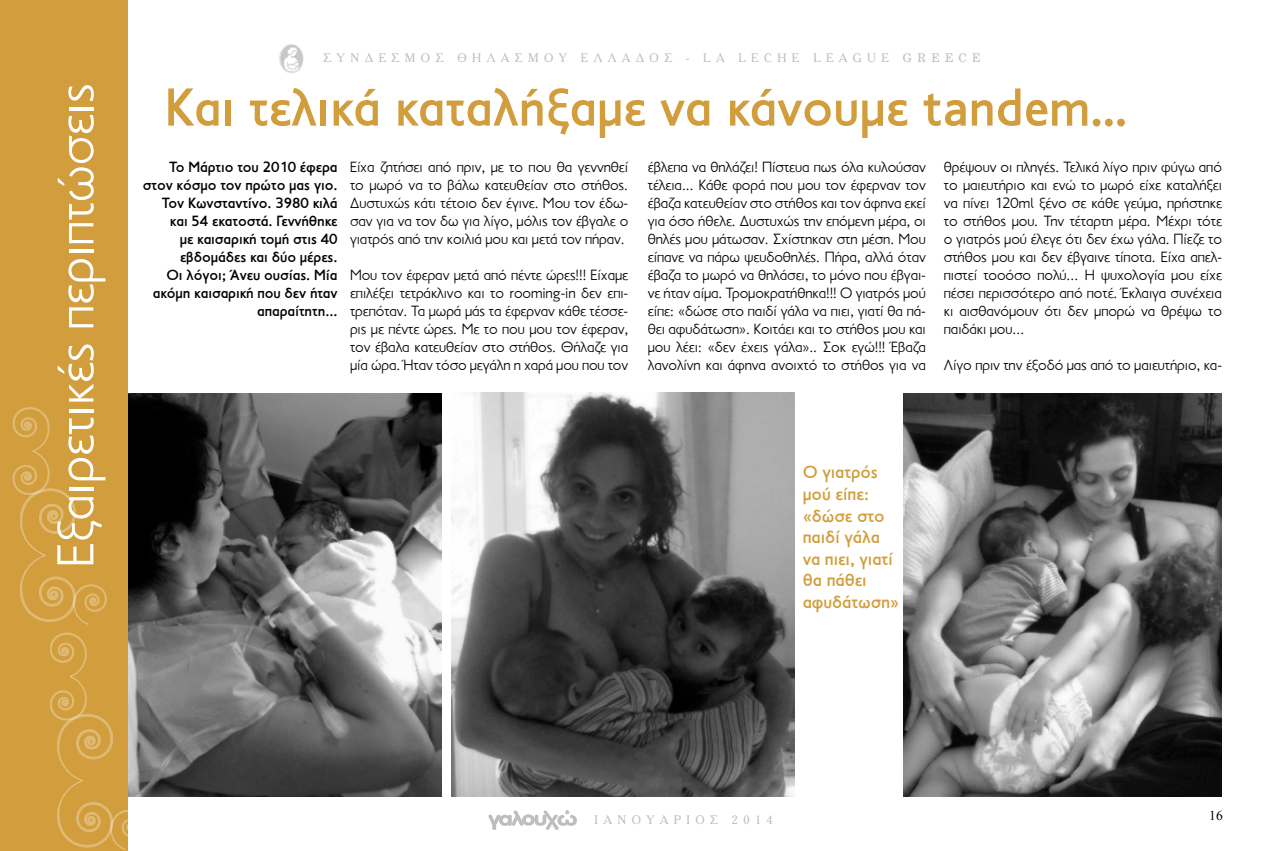
<style>
.page{position:relative;width:1276px;height:851px;background:#fff}
.page>*{position:absolute;margin:0;border:0;box-sizing:border-box;transform-origin:0 0}
.t1{font:500 54px "PF Transport";letter-spacing:-.005em;color:#d29e3d}
.t2{font:300 52.5px "PF Transport";color:#fff}
.t3{font:500 18px/21.6px "PF Transport";letter-spacing:-.005em;color:#d29e3d}
.t4{font:300 15px/18px "PF Transport";letter-spacing:-.005em;color:#000;text-align:justify}
.t5{font:500 15px/18px "PF Transport";letter-spacing:-.005em;color:#000;text-align:right}
.t6{font:13.5px "Times New Roman";color:#000}
.t7{font:12px "PF Cheltenham";letter-spacing:.45em;color:#bcbdc0}
.s1{font-family:"PF Century"}
</style>
<div class="page">
<img style="left:279px;top:44px;width:25px;height:29px">
<div style="left:0;top:0;width:128px;height:850px;background:#d29e3d"></div>
<svg style="left:13px;top:407px;width:94px;height:217px"></svg>
<svg style="left:50px;top:633px;width:104px;height:216px"></svg>
<img style="left:129px;top:393px;width:312px;height:403px">
<img style="left:904px;top:393px;width:317px;height:403px">
<img style="left:452px;top:392px;width:342px;height:404px">
<svg style="left:488px;top:810px;width:89px;height:19px"></svg>
<h2 class="t2" style="left:46px;top:567px;width:485px;rotate:-90deg">Εξαιρετικές περιπτώσεις</h2>
<p class="t7" style="left:323px;top:51px;width:658px">ΣΥΝΔΕΣΜΟΣ ΘΗΛΑΣΜΟΥ ΕΛΛΑΔΟΣ - LA LECHE LEAGUE <span class="s1">GREECE</span></p>
<h1 class="t1" style="left:165px;top:76px;width:964px">Και τελικά καταλήξαμε να κάνουμε tandem…</h1>
<p class="t5" style="left:143px;top:158px;width:196px">Το Μάρτιο του 2010 έφερα στον κόσμο τον πρώτο μας γιο.<br>Τον Κωνσταντίνο. 3980 κιλά και 54 εκατοστά. Γεννήθηκε<br>με καισαρική τομή στις 40 εβδομάδες και δύο μέρες.<br>Οι λόγοι; Άνευ ουσίας. Μία ακόμη καισαρική που δεν ήταν απαραίτητη...</p>
<p class="t4" style="left:350px;top:157px;width:280px">Είχα ζητήσει από πριν, με το που θα γεννηθεί το μωρό να το βάλω κατευθείαν στο στήθος.<br>Δυστυχώς κάτι τέτοιο δεν έγινε. Μου τον έδω&shy;σαν για να τον δω για λίγο, μόλις τον έβγαλε ο γιατρός από την κοιλιά μου και μετά τον πήραν.</p>
<p class="t4" style="left:350px;top:265px;width:280px">Μου τον έφεραν μετά από πέντε ώρες!!! Είχαμε επιλέξει τετράκλινο και το rooming-in δεν επι&shy;τρεπόταν. Τα μωρά μάς τα έφερναν κάθε τέσσε&shy;ρις με πέντε ώρες. Με το που μου τον έφεραν, τον έβαλα κατευθείαν στο στήθος. Θήλαζε για μία ώρα. Ήταν τόσο μεγάλη η χαρά μου που τον</p>
<p class="t4" style="left:648px;top:158px;width:280px">έβλεπα να θηλάζει! Πίστευα πως όλα κυλούσαν τέλεια... Κάθε φορά που μου τον έφερναν τον έβαζα κατευθείαν στο στήθος και τον άφηνα εκεί για όσο ήθελε. Δυστυχώς την επόμενη μέρα, οι θηλές μου μάτωσαν. Σχίστηκαν στη μέση. Μου είπανε να πάρω ψευδοθηλές. Πήρα, αλλά όταν έβαζα το μωρό να θηλάσει, το μόνο που έβγαι&shy;νε ήταν αίμα. Τρομοκρατήθηκα!!! Ο γιατρός μού είπε: «δώσε στο παιδί γάλα να πιει, γιατί θα πά&shy;θει αφυδάτωση». Κοιτάει και το στήθος μου και μου λέει: «δεν έχεις γάλα».. Σοκ εγώ!!! Έβαζα λανολίνη και άφηνα ανοιχτό το στήθος για να</p>
<p class="t4" style="left:944px;top:158px;width:280px">θρέψουν οι πληγές. Τελικά λίγο πριν φύγω από το μαιευτήριο και ενώ το μωρό είχε καταλήξει να πίνει 120ml ξένο σε κάθε γεύμα, πρήστηκε το στήθος μου. Την τέταρτη μέρα. Μέχρι τότε ο γιατρός μού έλεγε ότι δεν έχω γάλα. Πίεζε το στήθος μου και δεν έβγαινε τίποτα. Είχα απελ&shy;πιστεί τοοόσο πολύ... Η ψυχολογία μου είχε πέσει περισσότερο από ποτέ. Έκλαιγα συνέχεια κι αισθανόμουν ότι δεν μπορώ να θρέψω το παιδάκι μου...</p>
<p class="t4" style="left:944px;top:356px;width:280px">Λίγο πριν την έξοδό μας από το μαιευτήριο, κα-</p>
<p class="t3" style="left:803px;top:461px;width:98px">Ο γιατρός μού είπε: «δώσε στο παιδί γάλα να πιει, γιατί θα πάθει αφυδάτωση»</p>
<p class="t7" style="left:594px;top:812px;width:180px">ΙΑΝΟΥΑΡΙΟΣ 2014</p>
<p class="t6" style="left:1209px;top:806px;width:15px">16</p>
</div>
